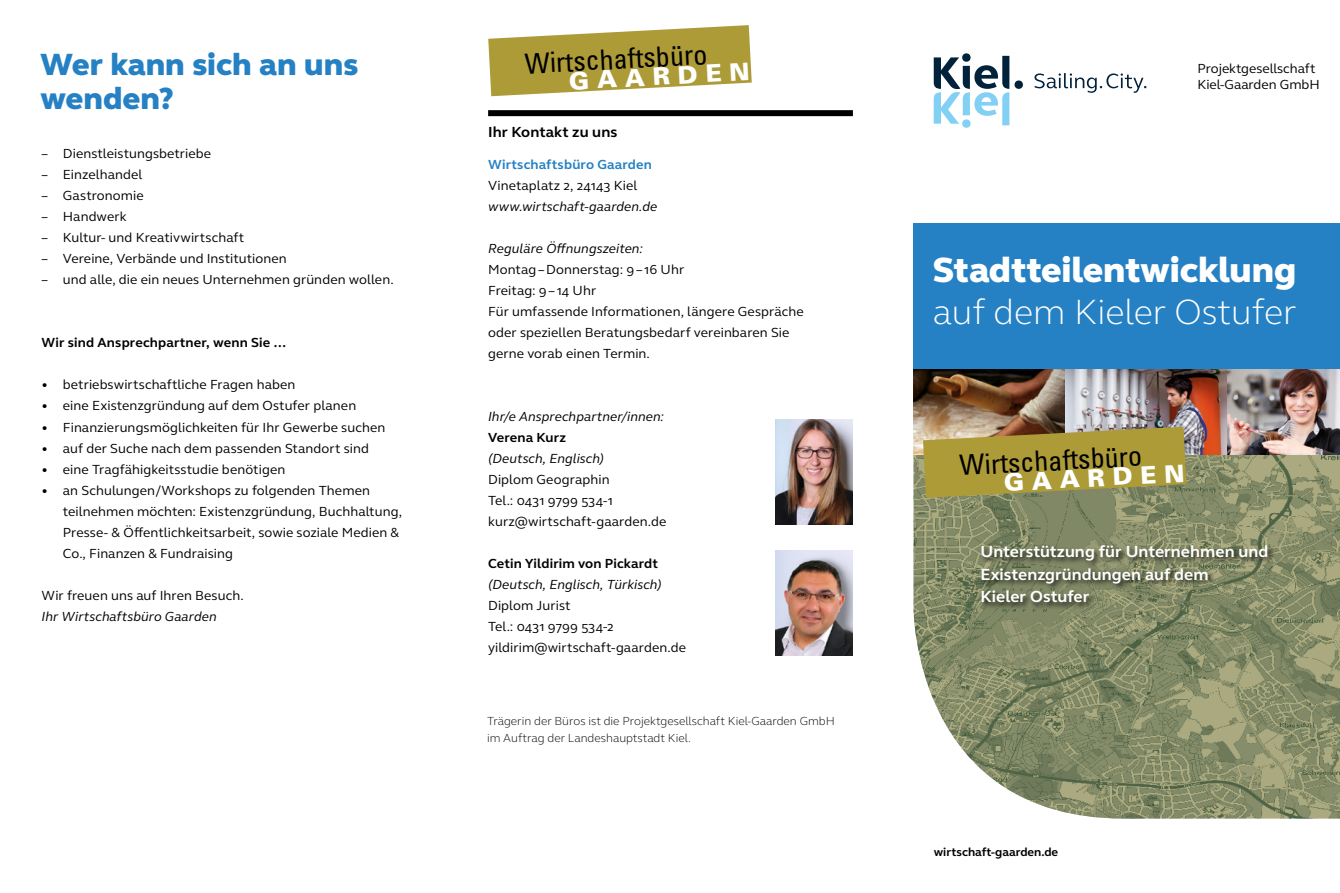
<style>
.page{position:relative;width:1340px;height:893px;background:#fff}
.page>*{position:absolute;margin:0;border:0;box-sizing:border-box;transform-origin:0 0}
.t1{font:800 36px "FS Elliot Pro";color:#fff}
.t2{font:300 36px "FS Elliot Pro";color:#fff}
.t3{font:800 31.5px/34.5px "FS Elliot Pro";letter-spacing:.005em;color:#2581c4}
.t4{font:condensed 28.05px "Univers";color:#000}
.t5{font:900 24.15px "Univers";color:#fff}
.t6{font:700 16.5px/22.5px "FS Elliot Pro";letter-spacing:.005em;color:#fff}
.t7{font:700 15px "FS Elliot Pro";letter-spacing:.005em;color:#000}
.t8{font:13.5px/21px "FS Elliot Pro";letter-spacing:.005em;color:#000}
.t9{font:italic 13.5px "FS Elliot Pro";letter-spacing:.005em;color:#000}
.t10{font:700 13.5px "FS Elliot Pro";letter-spacing:.01em;color:#000}
.t11{font:700 13.5px "FS Elliot Pro";letter-spacing:.015em;color:#2581c4}
.t12{font:300 12px/16.5px "FS Elliot Pro";color:#000}
.t13{font:700 12px "FS Elliot Pro";color:#000}
</style>
<div class="page">
<svg style="left:1034px;top:73px;width:112px;height:20px"></svg>
<div style="left:962px;top:119px;width:8px;height:9px;background:#83d0f5;border-radius:50%"></div>
<div style="left:962px;top:53px;width:8px;height:9px;background:#00223b;border-radius:50%"></div>
<div style="left:1014px;top:80px;width:8px;height:9px;background:#00223b;border-radius:50%"></div>
<svg style="left:933px;top:56px;width:76px;height:69px"></svg>
<div style="left:913px;top:223px;width:426px;height:223px;background:#2581c4"></div>
<svg style="left:913px;top:454px;width:426px;height:365px;background:#8f9574"></svg>
<div style="left:980px;top:544px;width:295px;height:66px;background:#000;opacity:.75"></div>
<img style="left:913px;top:370px;width:426px;height:84px">
<div style="left:488px;top:110px;width:365px;height:6px;background:#000"></div>
<img style="left:775px;top:551px;width:78px;height:105px">
<img style="left:775px;top:420px;width:78px;height:105px">
<svg style="left:923px;top:427px;width:263px;height:71px;background:#a89843"></svg>
<svg style="left:488px;top:25px;width:263px;height:71px"></svg>
<h2 class="t3" style="left:41px;top:47px;width:319px">Wer kann sich an uns wenden?</h2>
<p class="t8" style="left:42px;top:143px;width:171px">– Dienstleistungsbetriebe</p>
<p class="t8" style="left:42px;top:164px;width:102px">– Einzelhandel</p>
<p class="t8" style="left:42px;top:185px;width:104px">– Gastronomie</p>
<p class="t8" style="left:42px;top:206px;width:86px">– Handwerk</p>
<p class="t8" style="left:42px;top:227px;width:204px">– Kultur- und Kreativwirtschaft</p>
<p class="t8" style="left:42px;top:248px;width:247px">– Vereine, Verbände und Institutionen</p>
<p class="t8" style="left:42px;top:269px;width:353px">– und alle, die ein neues Unternehmen gründen wollen.</p>
<p class="t10" style="left:42px;top:334px;width:246px">Wir sind Ansprechpartner, wenn Sie …</p>
<p class="t8" style="left:42px;top:374px;width:255px">• betriebswirtschaftliche Fragen haben</p>
<p class="t8" style="left:42px;top:395px;width:316px">• eine Existenzgründung auf dem Ostufer planen</p>
<p class="t8" style="left:42px;top:416px;width:345px">• Finanzierungsmöglichkeiten für Ihr Gewerbe suchen</p>
<p class="t8" style="left:42px;top:437px;width:329px">• auf der Suche nach dem passenden Standort sind</p>
<p class="t8" style="left:42px;top:458px;width:245px">• eine Tragfähigkeitsstudie benötigen</p>
<p class="t8" style="left:63px;top:479px;width:340px;text-indent:-21px">• an Schulungen/Workshops zu folgenden Themen teilnehmen möchten: Existenzgründung, Buchhaltung, Presse- &amp; Öffentlichkeitsarbeit, sowie soziale Medien &amp; Co., Finanzen &amp; Fundraising</p>
<p class="t8" style="left:42px;top:584px;width:204px">Wir freuen uns auf Ihren Besuch.</p>
<p class="t9" style="left:42px;top:607px;width:176px">Ihr Wirtschaftsbüro Gaarden</p>
<h3 class="t4" style="left:524px;top:46px;width:184px;rotate:-3deg">Wirtschaftsbüro</h3>
<h3 class="t5" style="left:568px;top:66px;width:182px;rotate:-3deg">GAARDEN</h3>
<p class="t7" style="left:488px;top:122px;width:131px">Ihr Kontakt zu uns</p>
<p class="t11" style="left:488px;top:155px;width:165px">Wirtschaftsbüro Gaarden</p>
<p class="t8" style="left:488px;top:175px;width:151px">Vinetaplatz 2, 24143 Kiel</p>
<p class="t9" style="left:488px;top:197px;width:171px">www.wirtschaft-gaarden.de</p>
<p class="t9" style="left:488px;top:239px;width:156px">Reguläre Öffnungszeiten:</p>
<p class="t8" style="left:488px;top:259px;width:317px">Montag–Donnerstag: 9– 16 Uhr<br>Freitag: 9– 14 Uhr<br>Für umfassende Informationen, längere Gespräche oder speziellen Beratungsbedarf vereinbaren Sie gerne vorab einen Termin.</p>
<p class="t9" style="left:488px;top:407px;width:177px">Ihr/e Ansprechpartner/innen:</p>
<p class="t10" style="left:488px;top:428px;width:79px">Verena Kurz</p>
<p class="t9" style="left:488px;top:449px;width:117px">(Deutsch, Englisch)</p>
<p class="t8" style="left:488px;top:469px;width:180px">Diplom Geographin<br>Tel.: 0431 9799 534-1 kurz@wirtschaft-gaarden.de</p>
<p class="t10" style="left:488px;top:554px;width:171px">Cetin Yildirim von Pickardt</p>
<p class="t9" style="left:488px;top:575px;width:175px">(Deutsch, Englisch, Türkisch)</p>
<p class="t8" style="left:488px;top:595px;width:199px">Diplom Jurist<br>Tel.: 0431 9799 534-2 yildirim@wirtschaft-gaarden.de</p>
<p class="t12" style="left:487px;top:713px;width:349px">Trägerin der Büros ist die Projektgesellschaft Kiel-Gaarden GmbH im Auftrag der Landeshauptstadt Kiel.</p>
<p class="t8" style="left:1197px;top:60px;width:124px;line-height:16.2px">Projektgesellschaft<br>Kiel-Gaarden GmbH</p>
<h1 class="t1" style="left:932px;top:246px;width:365px">Stadtteilentwicklung</h1>
<h1 class="t2" style="left:932px;top:288px;width:365px">auf dem Kieler Ostufer</h1>
<h3 class="t4" style="left:958px;top:447px;width:184px;rotate:-3deg">Wirtschaftsbüro</h3>
<h3 class="t5" style="left:1003px;top:467px;width:182px;rotate:-3deg">GAARDEN</h3>
<p class="t6" style="left:980px;top:540px;width:289px">Unterstützung für Unternehmen und<br>Existenzgründungen auf dem<br>Kieler Ostufer</p>
<p class="t13" style="left:933px;top:843px;width:126px">wirtschaft-gaarden.de</p>
</div>
